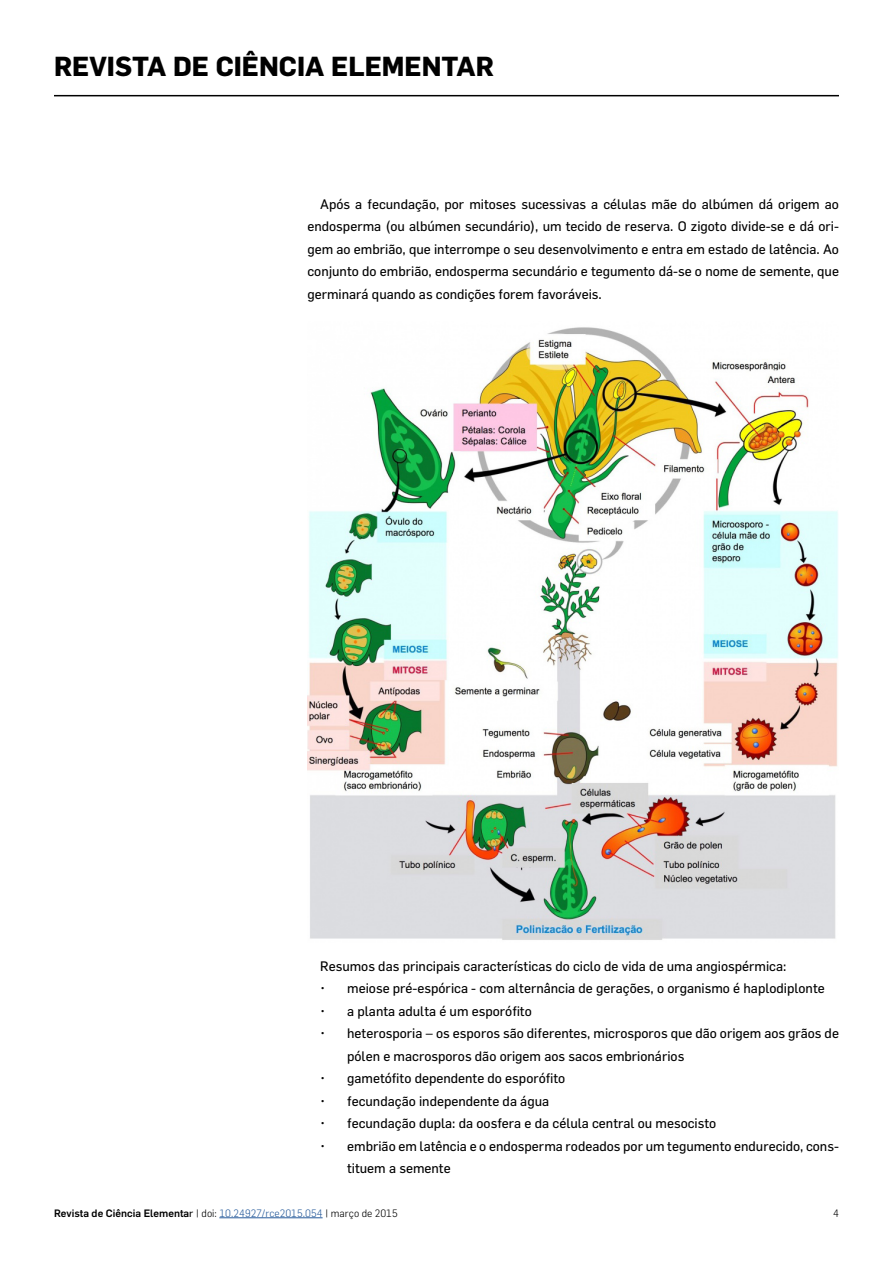
<style>
.page{position:relative;width:893px;height:1263px;background:#fff}
.page>*{position:absolute;margin:0;border:0;box-sizing:border-box;transform-origin:0 0}
.t1{font:700 27px "Flama";color:#000}
.t2{font:13.5px/22.5px "Flama";color:#000}
.t3{font:500 10.5px "Flama";color:#000}
.t4{font:300 10.5px "Flama";color:#000}
.s1{font-weight:400}
.s2{font-weight:300}
.s3{font-weight:300;color:#275b9b}
</style>
<div class="page">
<hr style="left:54px;top:95px;width:785px;height:1px;background:#000">
<hr style="left:219px;top:1217px;width:104px;height:1px;background:#275b9b">
<img style="left:307px;top:327px;width:531px;height:613px">
<h1 class="t1" style="left:54px;top:50px;width:441px">REVISTA DE CIÊNCIA ELEMENTAR</h1>
<p class="t2" style="left:307px;top:192px;width:533px;text-align:justify;text-indent:13px">Após a fecundação, por mitoses sucessivas a células mãe do albúmen dá origem ao endosperma (ou albúmen secundário), um tecido de reserva. O zigoto divide-se e dá ori&shy;gem ao embrião, que interrompe o seu desenvolvimento e entra em estado de latência. Ao conjunto do embrião, endosperma secundário e tegumento dá-se o nome de semente, que germinará quando as condições forem favoráveis.</p>
<p class="t2" style="left:320px;top:954px;width:468px">Resumos das principais características do ciclo de vida de uma angiospérmica:</p>
<p class="t2" style="left:320px;top:977px;width:506px">• meiose pré-espórica - com alternância de gerações, o organismo é haplodiplonte</p>
<p class="t2" style="left:320px;top:999px;width:213px">• a planta adulta é um esporófito</p>
<p class="t2" style="left:347px;top:1022px;width:493px;text-indent:-27px">• heterosporia – os esporos são diferentes, microsporos que dão origem aos grãos de pólen e macrosporos dão origem aos sacos embrionários</p>
<p class="t2" style="left:320px;top:1067px;width:247px">• gametófito dependente do esporófito</p>
<p class="t2" style="left:320px;top:1089px;width:230px">• fecundação independente da água</p>
<p class="t2" style="left:320px;top:1112px;width:398px">• fecundação dupla: da oosfera e da célula central ou mesocisto</p>
<p class="t2" style="left:347px;top:1134px;width:493px;text-indent:-27px">• embrião em latência e o endosperma rodeados por um tegumento endurecido, cons&shy;tituem a semente</p>
<p class="t3" style="left:54px;top:1206px;width:345px">Revista de Ciência Elementa<span class="s1">r</span> <span class="s2">| doi:</span> <span class="s3">10.24927/rce2015.054</span> <span class="s2">| março de 2015</span></p>
<p class="t4" style="left:833px;top:1207px;width:7px">4</p>
</div>
